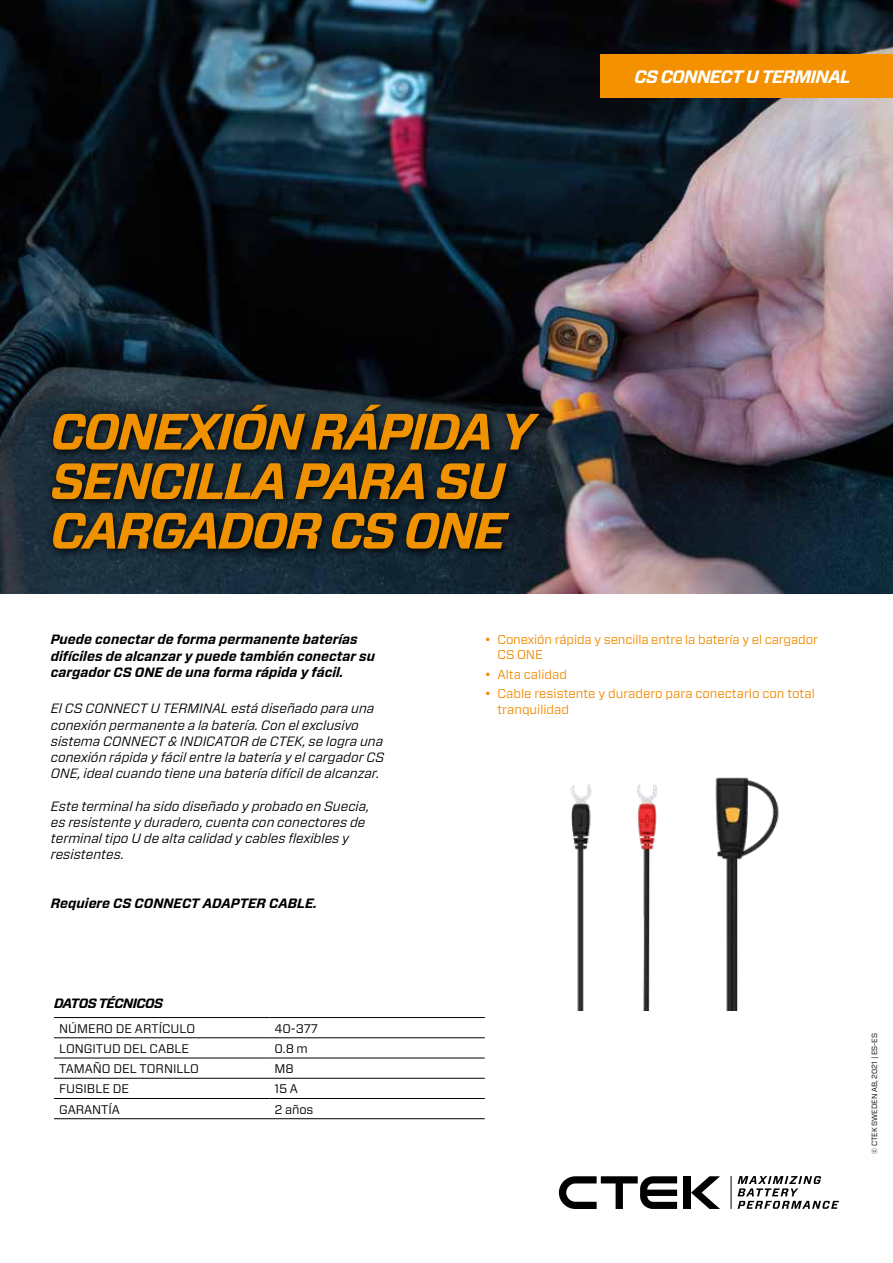
<style>
.page{position:relative;width:893px;height:1263px;background:#fff}
.page>*{position:absolute;margin:0;border:0;box-sizing:border-box;transform-origin:0 0}
.t1{font:italic 700 51px/49.5px "Forza";letter-spacing:-.04em;color:#f09200}
.t2{font:italic 700 18px "Forza";letter-spacing:-.04em;color:#fff}
.t3{font:italic 13.5px/16.2px "Forza";color:#000}
.t4{font:italic 700 13.5px/16.2px "Forza";color:#000}
.t5{font:italic 700 13.5px "Forza";letter-spacing:-.04em;color:#000}
.t6{font:12.75px/15.3px "Forza";color:#f18a00}
.t7{font:12.45px "Forza";color:#000}
.t8{font:7.5px "Forza";color:#000}
</style>
<div class="page">
<div style="left:684px;top:1176px;width:7px;height:33px;background:#000"></div>
<svg style="left:691px;top:1176px;width:29px;height:33px"></svg>
<svg style="left:559px;top:1176px;width:118px;height:33px"></svg>
<svg style="left:738px;top:1176px;width:101px;height:33px"></svg>
<hr style="left:731px;top:1176px;width:1px;height:33px;background:#000">
<img style="left:0;top:0;width:893px;height:593px">
<img style="left:570px;top:777px;width:209px;height:233px">
<svg style="left:45px;top:398px;width:503px;height:160px;background:#101c25"></svg>
<div style="left:600px;top:54px;width:293px;height:43px;background:#f39100"></div>
<hr style="left:54px;top:1017px;width:215px;height:1px;background:#000">
<hr style="left:269px;top:1017px;width:216px;height:1px;background:#000">
<hr style="left:54px;top:1037px;width:215px;height:1px;background:#000">
<hr style="left:269px;top:1037px;width:216px;height:1px;background:#000">
<hr style="left:54px;top:1058px;width:215px;height:1px;background:#000">
<hr style="left:269px;top:1058px;width:216px;height:1px;background:#000">
<hr style="left:54px;top:1078px;width:215px;height:1px;background:#000">
<hr style="left:269px;top:1078px;width:216px;height:1px;background:#000">
<hr style="left:54px;top:1098px;width:215px;height:1px;background:#000">
<hr style="left:269px;top:1098px;width:216px;height:1px;background:#000">
<hr style="left:54px;top:1118px;width:215px;height:1px;background:#000">
<hr style="left:269px;top:1118px;width:216px;height:1px;background:#000">
<h2 class="t2" style="left:634px;top:64px;width:218px">CS CONNECT U TERMINAL</h2>
<h1 class="t1" style="left:51px;top:407px;width:484px">CONEXIÓN RÁPIDA Y<br>SENCILLA PARA SU<br>CARGADOR CS ONE</h1>
<p class="t4" style="left:51px;top:632px;width:326px">Puede conectar de forma permanente baterías difíciles de alcanzar y puede también conectar su cargador CS ONE de una forma rápida y fácil.</p>
<p class="t3" style="left:51px;top:700px;width:335px">El CS CONNECT U TERMINAL está diseñado para una conexión permanente a la batería. Con el exclusivo sistema CONNECT &amp; INDICATOR de CTEK, se logra una conexión rápida y fácil entre la batería y el cargador CS ONE, ideal cuando tiene una batería difícil de alcanzar.</p>
<p class="t3" style="left:51px;top:798px;width:320px">Este terminal ha sido diseñado y probado en Suecia, es resistente y duradero, cuenta con conectores de terminal tipo U de alta calidad y cables flexibles y resistentes.</p>
<p class="t4" style="left:51px;top:895px;width:268px">Requiere CS CONNECT ADAPTER CABLE.</p>
<p class="t5" style="left:54px;top:994px;width:111px">DATOS TÉCNICOS</p>
<p class="t7" style="left:59px;top:1020px;width:138px">NÚMERO DE ARTÍCULO</p>
<p class="t7" style="left:274px;top:1020px;width:45px">40-377</p>
<p class="t7" style="left:59px;top:1040px;width:131px">LONGITUD DEL CABLE</p>
<p class="t7" style="left:274px;top:1040px;width:35px">0.8 m</p>
<p class="t7" style="left:59px;top:1060px;width:141px">TAMAÑO DEL TORNILLO</p>
<p class="t7" style="left:274px;top:1060px;width:21px">M8</p>
<p class="t7" style="left:59px;top:1080px;width:71px">FUSIBLE DE</p>
<p class="t7" style="left:274px;top:1080px;width:25px">15 A</p>
<p class="t7" style="left:59px;top:1101px;width:62px">GARANTÍA</p>
<p class="t7" style="left:274px;top:1101px;width:40px">2 años</p>
<p class="t6" style="left:497px;top:631px;width:322px;text-indent:-13px">• Conexión rápida y sencilla entre la batería y el cargador<br>CS ONE</p>
<p class="t6" style="left:485px;top:666px;width:84px">• Alta calidad</p>
<p class="t6" style="left:497px;top:686px;width:319px;text-indent:-13px">• Cable resistente y duradero para conectarlo con total tranquilidad</p>
<p class="t8" style="left:870px;top:1153px;width:122px;rotate:-90deg">© CTEK SWEDEN AB, 2021 | ES-ES</p>
</div>
